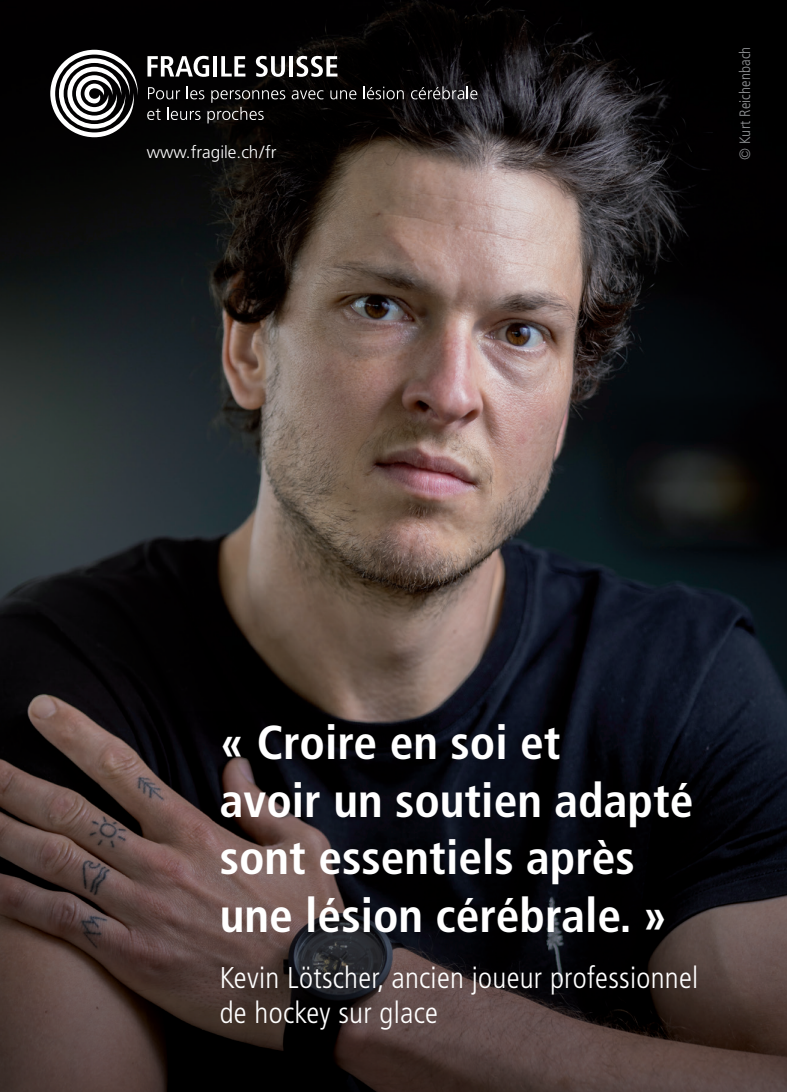
<style>
.page{position:relative;width:787px;height:1092px;background:#fff}
.page>*{position:absolute;margin:0;border:0;box-sizing:border-box;transform-origin:0 0}
.t1{font:700 condensed 47.5px/57.5px "Frutiger LT Std";color:#fff}
.t2{font:300 condensed 30px/35px "Frutiger LT Std";letter-spacing:.01em;color:#fff}
.t3{font:300 17.25px "Frutiger LT Std";color:#fff}
.t4{font:300 condensed 15px "Frutiger LT Std";letter-spacing:.01em;color:#939598}
</style>
<div class="page">
<img style="left:0;top:0;width:787px;height:673px">
<svg style="left:0;top:673px;width:787px;height:418px;background:#2c2424"></svg>
<svg style="left:50px;top:50px;width:89px;height:87px"></svg>
<svg style="left:292px;top:90px;width:31px;height:9px"></svg>
<svg style="left:330px;top:90px;width:26px;height:9px"></svg>
<svg style="left:363px;top:86px;width:41px;height:13px"></svg>
<svg style="left:411px;top:86px;width:66px;height:13px"></svg>
<svg style="left:147px;top:86px;width:138px;height:37px;background:#252424"></svg>
<svg style="left:147px;top:56px;width:62px;height:21px"></svg>
<hr style="left:213px;top:56px;width:4px;height:21px;background:#fff">
<svg style="left:221px;top:56px;width:24px;height:21px"></svg>
<svg style="left:256px;top:56px;width:29px;height:21px"></svg>
<hr style="left:289px;top:56px;width:4px;height:21px;background:#fff">
<svg style="left:296px;top:56px;width:41px;height:21px"></svg>
<p class="t3" style="left:147px;top:142px;width:131px">www.fragile.ch/fr</p>
<p class="t4" style="left:736px;top:159px;width:114px;rotate:-90deg">© Kurt Reichenbach</p>
<p class="t1" style="left:220px;top:713px;width:475px">« Croire en soi et<br>avoir un soutien adapté sont essentiels après une lésion cérébrale. »</p>
<p class="t2" style="left:220px;top:960px;width:480px">Kevin Lötscher, ancien joueur professionnel de hockey sur glace</p>
</div>
